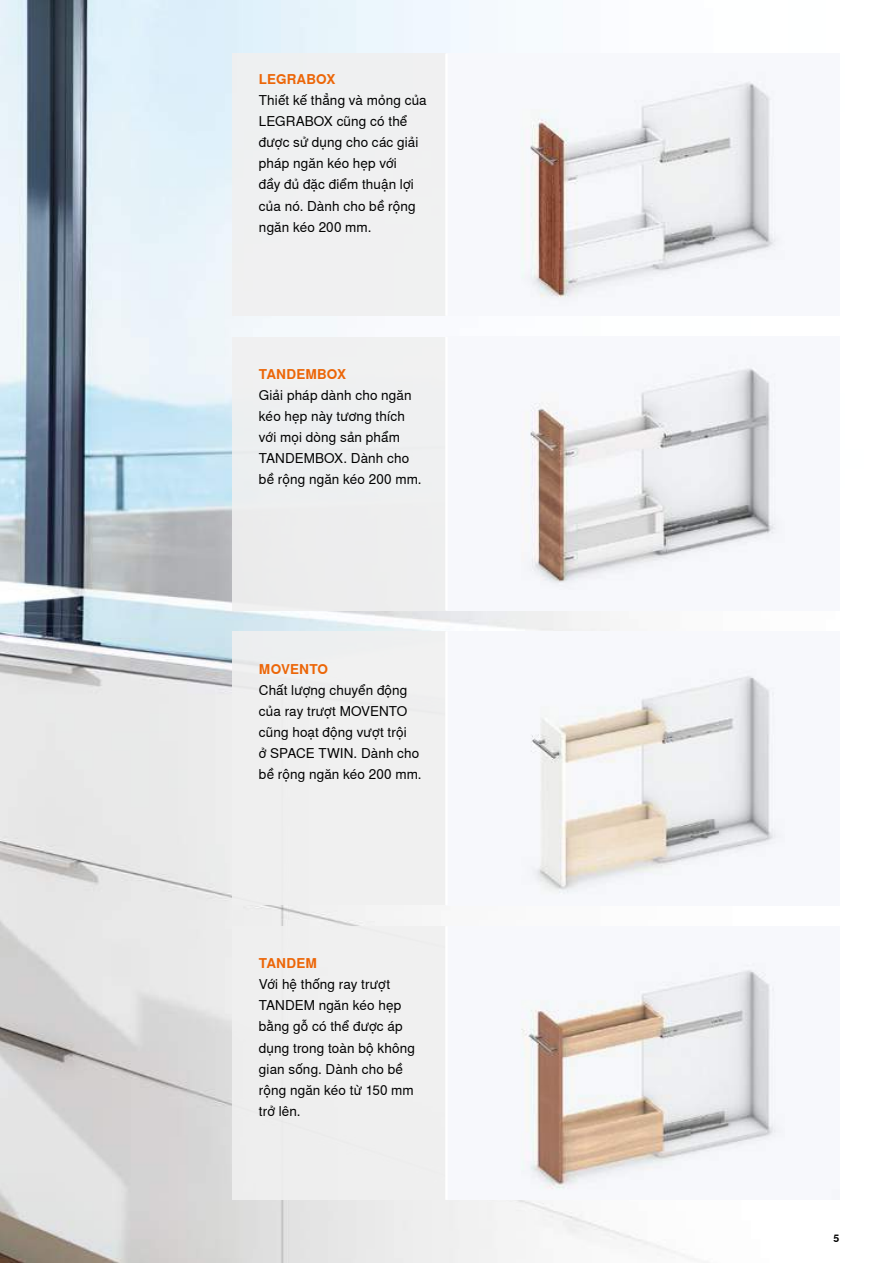
<style>
.page{position:relative;width:893px;height:1263px;background:#fff}
.page>*{position:absolute;margin:0;border:0;box-sizing:border-box;transform-origin:0 0}
.t1{font:13.5px/21px "Nimbus Sans Global";letter-spacing:.005em;color:#000}
.t2{font:700 13.5px "Nimbus Sans Global";letter-spacing:.005em;color:#ec6608}
.t3{font:700 10.5px "Nimbus Sans Global";color:#000}
</style>
<div class="page">
<img style="left:0;top:0;width:695px;height:1263px">
<div style="left:232px;top:337px;width:214px;height:273px;background:#f0f0f0"></div>
<div style="left:232px;top:54px;width:214px;height:262px;background:#f0f0f0"></div>
<div style="left:232px;top:926px;width:214px;height:274px;background:#f0f0f0"></div>
<div style="left:232px;top:631px;width:214px;height:274px;background:#f0f0f0"></div>
<img style="left:448px;top:337px;width:334px;height:273px">
<img style="left:448px;top:54px;width:334px;height:262px">
<img style="left:448px;top:926px;width:337px;height:274px">
<img style="left:448px;top:631px;width:337px;height:274px">
<hr style="left:445px;top:337px;width:3px;height:273px;background:#fff">
<hr style="left:445px;top:54px;width:3px;height:262px;background:#fff">
<hr style="left:445px;top:926px;width:3px;height:274px;background:#fff">
<hr style="left:445px;top:631px;width:3px;height:274px;background:#fff">
<p class="t2" style="left:259px;top:72px;width:78px">LEGRABOX</p>
<p class="t1" style="left:259px;top:90px;width:169px">Thiết kế thẳng và mỏng của<br>LEGRABOX cũng có thể được sử dụng cho các giải pháp ngăn kéo hẹp với<br>đầy đủ đặc điểm thuận lợi của nó. Dành cho bề rộng ngăn kéo 200 mm.</p>
<p class="t2" style="left:259px;top:366px;width:89px">TANDEMBOX</p>
<p class="t1" style="left:259px;top:384px;width:164px">Giải pháp dành cho ngăn kéo hẹp này tương thích với mọi dòng sản phẩm<br>TANDEMBOX. Dành cho bề rộng ngăn kéo 200 mm.</p>
<p class="t2" style="left:259px;top:661px;width:71px">MOVENTO</p>
<p class="t1" style="left:259px;top:679px;width:164px">Chất lượng chuyển động của ray trượt MOVENTO cũng hoạt động vượt trội<br>ở SPACE TWIN. Dành cho bề rộng ngăn kéo 200 mm.</p>
<p class="t2" style="left:259px;top:956px;width:60px">TANDEM</p>
<p class="t1" style="left:259px;top:974px;width:157px">Với hệ thống ray trượt<br>TANDEM ngăn kéo hẹp bằng gỗ có thể được áp dụng trong toàn bộ không gian sống. Dành cho bề rộng ngăn kéo từ 150 mm trở lên.</p>
<p class="t3" style="left:833px;top:1232px;width:7px">5</p>
</div>
